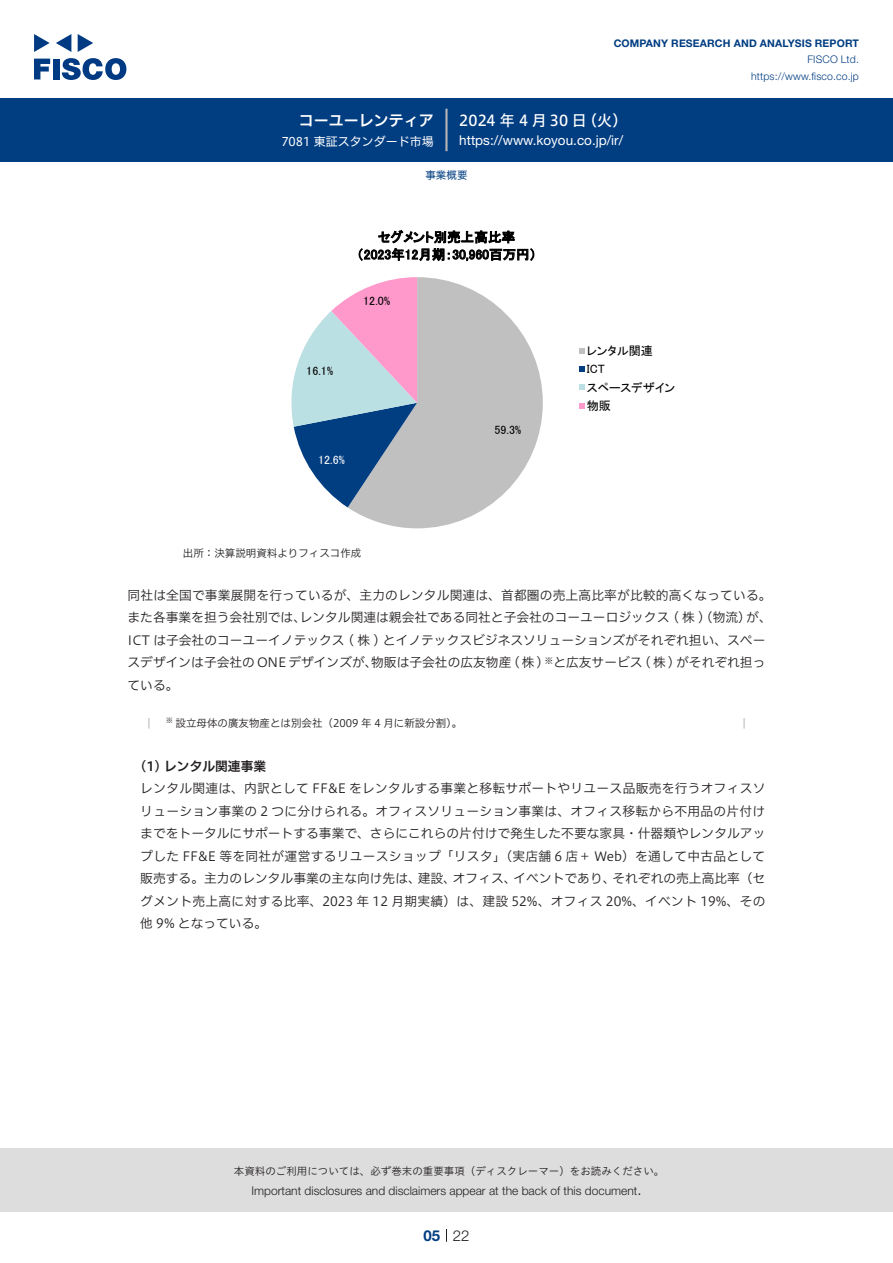
<style>
.page{position:relative;width:893px;height:1263px;background:#fff}
.page>*{position:absolute;margin:0;border:0;box-sizing:border-box;transform-origin:0 0}
.t1{font:15px "Hiragino UD Sans F Std N W5";letter-spacing:.01em;color:#fff}
.t2{font:15px "Hiragino UD Sans F Std N W6";color:#fff}
.t3{font:300 15px "Helvetica Neue LT Std";color:#231f20}
.t4{font:700 15px "Helvetica Neue LT Std";color:#003d81}
.t5{font:13.5px/17.4px "MS P Gothic";letter-spacing:.005em;color:#000;text-align:center}
.t6{font:13.5px "Helvetica Neue LT Std";color:#fff}
.本文3mm{font:12.75px/22.5px "Hiragino UD Sans F Std N W3";letter-spacing:.02em;color:#231f20;text-align:right}
.本文{font:12.75px/22.5px "Hiragino UD Sans F Std N W3";color:#231f20;text-align:right}
.本文3mm-2{font:12.75px/22.5px "Hiragino UD Sans F Std N W3";color:#231f20}
.小タイトル3mm{font:12.75px "Hiragino UD Sans F Std N W6";color:#231f20}
.t7{font:12.15px "MS P Gothic";color:#000}
.t8{font:300 12px "Helvetica Neue LT Std";color:#231f20}
.t9{font:12px/18.3px "MS P Gothic";color:#000}
.t10{font:12px "Hiragino UD Sans F Std N W4";color:#fff}
.t11{font:12px "MS P Gothic";color:#fff}
.表組み基本スタイル{font:10.5px "Hiragino UD Sans F Std N W3";color:#231f20}
.t12{font:10.5px "Hiragino UD Sans Std W3";color:#231f20}
.t13{font:700 10.5px "Helvetica Neue LT Std";letter-spacing:.015em;color:#003d81}
.t14{font:300 10.5px/16.5px "Helvetica Neue LT Std";letter-spacing:.015em;color:#003d81;text-align:right}
.ヘッダー{font:10.5px "Hiragino UD Sans F Std N W4";color:#003d81}
.t15{font:7.35px "Hiragino UD Sans F Std N W3";color:#231f20}
</style>
<div class="page">
<div style="left:0;top:1148px;width:893px;height:64px;background:#ddd"></div>
<svg style="left:34px;top:59px;width:16px;height:20px"></svg>
<div style="left:53px;top:59px;width:6px;height:20px;background:#003a83"></div>
<svg style="left:62px;top:58px;width:64px;height:22px"></svg>
<svg style="left:34px;top:34px;width:16px;height:18px"></svg>
<svg style="left:78px;top:34px;width:15px;height:18px"></svg>
<svg style="left:56px;top:34px;width:15px;height:18px"></svg>
<div style="left:0;top:98px;width:893px;height:64px;background:#003d81"></div>
<hr style="left:445px;top:109px;width:3px;height:42px;background:#b5b5b6">
<svg style="left:446px;top:1229px;width:1px;height:13px"></svg>
<svg style="left:348px;top:277px;width:195px;height:251px;fill:#c0c0c0"></svg>
<svg style="left:291px;top:277px;width:126px;height:230px"></svg>
<svg style="left:579px;top:348px;width:6px;height:6px"></svg>
<svg style="left:579px;top:366px;width:6px;height:6px"></svg>
<svg style="left:579px;top:385px;width:6px;height:5px"></svg>
<svg style="left:579px;top:403px;width:6px;height:5px"></svg>
<svg style="left:148px;top:718px;width:2px;height:10px"></svg>
<svg style="left:743px;top:718px;width:2px;height:10px"></svg>
<p class="t2" style="left:299px;top:109px;width:137px">コーユーレンティア</p>
<p class="t10" style="left:281px;top:132px;width:154px">7081 東証スタンダード市場</p>
<p class="t13" style="left:614px;top:37px;width:247px">COMPANY RESEARCH AND ANALYSIS REPORT</p>
<p class="t14" style="left:751px;top:51px;width:109px">FISCO Ltd. https://www.fisco.co j p.</p>
<p class="t1" style="left:582px;top:109px;width:47px">（火(</p>
<p class="t1" style="left:459px;top:109px;width:129px">2024 年 4 月30 日</p>
<p class="t6" style="left:459px;top:132px;width:165px">https://www.koyou. c o j p. /i r/</p>
<p class="ヘッダー" style="left:425px;top:167px;width:43px">事業概要</p>
<p class="t5" style="left:357px;top:228px;width:181px">セグメント別売上高比率<br>（2023年12月期：30,960百万円(</p>
<p class="t9" style="left:306px;top:362px;width:28px">16.1%</p>
<p class="t9" style="left:363px;top:291px;width:28px">12.0%</p>
<p class="t11" style="left:318px;top:454px;width:28px">12.6%</p>
<p class="t9" style="left:494px;top:421px;width:28px">59.3%</p>
<p class="t9" style="left:587px;top:342px;width:68px">レンタル関連</p>
<p class="t7" style="left:587px;top:363px;width:20px">ICT</p>
<p class="t9" style="left:587px;top:378px;width:90px">スペースデザイン物販</p>
<p class="表組み基本スタイル" style="left:183px;top:545px;width:180px">出所：決算説明資料よりフィスコ作成</p>
<p class="本文" style="left:128px;top:583px;width:646px">同社は全国で事業展開を行っているが、主力のレンタル関連は、首都圏の売上高比率が比較的高くなっている。が、</p>
<p class="本文" style="left:300px;top:605px;width:453px">レンタル関連は親会社である同社と子会社のコーユーロジックス ( 株 )（物流）</p>
<p class="本文" style="left:128px;top:605px;width:180px">また各事業を担う会社別では、</p>
<p class="本文" style="left:128px;top:628px;width:639px">ICT は子会社のコーユーイノテックス ( 株 ) とイノテックスビジネスソリューションズがそれぞれ担い、スペー</p>
<p class="本文" style="left:371px;top:650px;width:396px">物販は子会社の広友物産 ( 株 ) <sup>※</sup>と広友サービス ( 株 ) がそれぞれ担っ</p>
<p class="本文" style="left:128px;top:650px;width:252px;text-align:left">スデザインは子会社の ONE デザインズが、ている。</p>
<p class="表組み基本スタイル" style="left:176px;top:715px;width:288px">設立母体の廣友物産とは別会社（2009 年 4 月に新設分割。(</p>
<p class="t15" style="left:166px;top:715px;width:9px">※</p>
<p class="小タイトル3mm" style="left:140px;top:756px;width:127px">1( ) レンタル関連事業</p>
<p class="本文3mm" style="left:140px;top:776px;width:627px">レンタル関連は、内訳として FF&amp;E をレンタルする事業と移転サポートやリユース品販売を行うオフィスソリューション事業の 2 つに分けられる。オフィスソリューション事業は、オフィス移転から不用品の片付けまでをトータルにサポートする事業で、さらにこれらの片付けで発生した不要な家具・什器類やレンタルアップした FF&amp;E 等を同社が運営するリユースショップ「リスタ」（実店舗 6 店＋ Web）を通して中古品としてそれぞれの売上高比率（セ</p>
<p class="本文3mm-2" style="left:140px;top:866px;width:627px">販売する。主力のレンタル事業の主な向け先は、<br>グメント売上高に対する比率、2023 年 12 月期実績）は、建設 52%、オフィス 20%、イベント 19%、その他 9% となっている。</p>
<p class="本文3mm" style="left:418px;top:866px;width:40px">建設、</p>
<p class="本文3mm-2" style="left:513px;top:866px;width:103px">イベントであり、</p>
<p class="本文3mm" style="left:453px;top:866px;width:65px">オフィス、</p>
<p class="t12" style="left:234px;top:1163px;width:432px">本資料のご利用については、必ず巻末の重要事項（ディスクレーマー）をお読みください。</p>
<p class="t3" style="left:637px;top:1180px;width:6px">.</p>
<p class="t8" style="left:251px;top:1183px;width:387px">Important disclosures and disclaimers appear at the back of this document</p>
<p class="t4" style="left:423px;top:1226px;width:18px">05</p>
<p class="t3" style="left:453px;top:1226px;width:18px">22</p>
</div>
